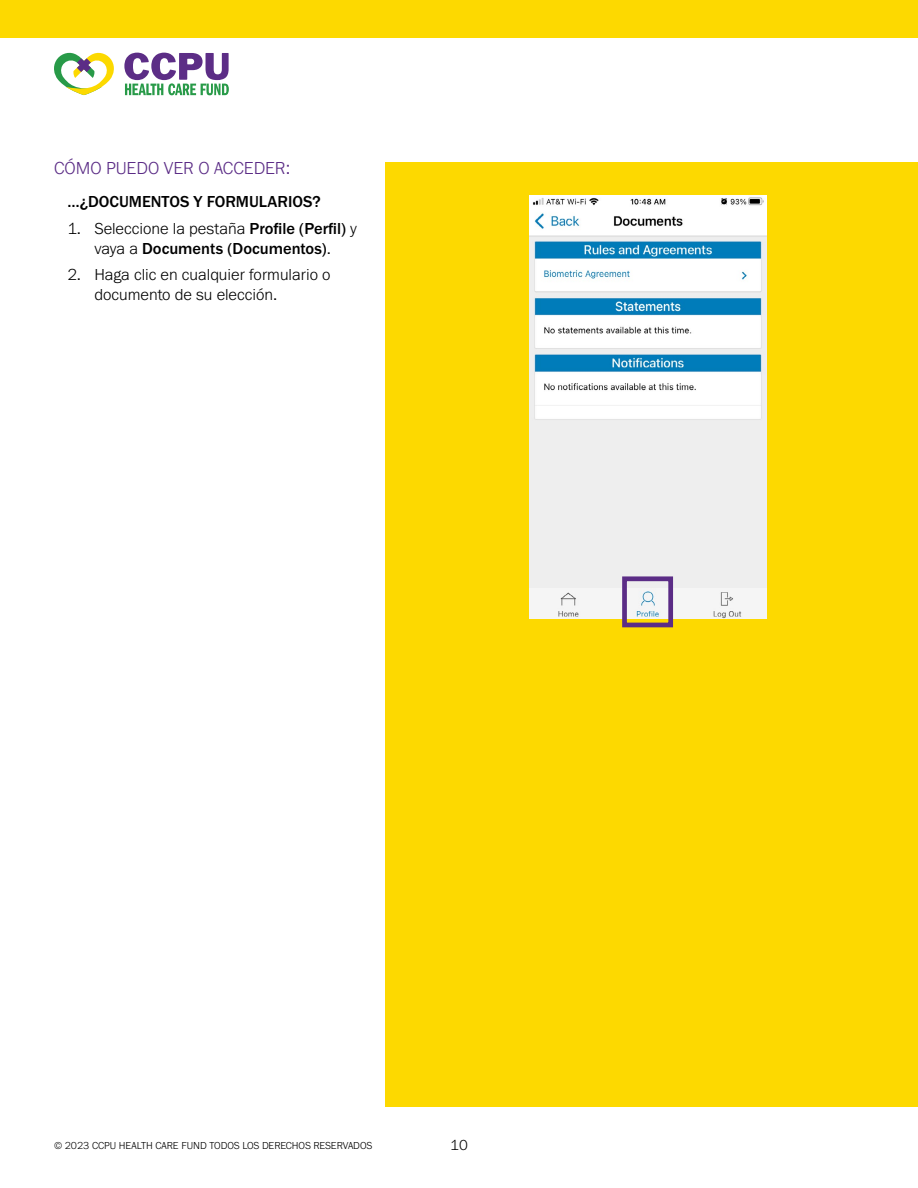
<style>
.page{position:relative;width:918px;height:1188px;background:#fff}
.page>*{position:absolute;margin:0;border:0;box-sizing:border-box;transform-origin:0 0}
.t1{font:300 18px "Franklin Gothic URW";color:#5b2c86}
.t2{font:500 16.5px/19.8px "Franklin Gothic URW";color:#000;text-align:center}
.t3{font:300 16.5px/19.8px "Franklin Gothic URW";color:#000}
.t4{font:300 15px "Franklin Gothic URW";color:#000}
.t5{font:300 10.5px "Franklin Gothic URW";color:#000}
.s1{font-weight:300}
</style>
<div class="page">
<svg style="left:124px;top:53px;width:105px;height:42px"></svg>
<svg style="left:54px;top:53px;width:60px;height:42px"></svg>
<div style="left:0;top:0;width:918px;height:38px;background:#fdd900"></div>
<div style="left:385px;top:162px;width:533px;height:945px;background:#fdd900"></div>
<img style="left:529px;top:196px;width:238px;height:422px">
<div style="left:622px;top:576px;width:51px;height:51px;border:5px solid #5b2c86"></div>
<p class="t1" style="left:54px;top:157px;width:238px">CÓMO PUEDO VER O ACCEDER:</p>
<p class="t2" style="left:68px;top:192px;width:255px">…¿DOCUMENTOS Y FORMULARIOS?</p>
<p class="t2" style="left:68px;top:218px;width:291px"><span class="s1">1. Seleccione la pestaña</span> Profile (Perfil) <span class="s1">y vaya a</span> Documents (Documentos)<span class="s1">.</span></p>
<p class="t3" style="left:94px;top:264px;width:238px;text-indent:-27px">2. Haga clic en cualquier formulario o documento de su elección.</p>
<p class="t5" style="left:54px;top:1139px;width:320px">© 2023 CCPU HEALTH CARE FUND TODOS LOS DERECHOS RESERVADOS</p>
<p class="t4" style="left:450px;top:1136px;width:19px">10</p>
</div>
